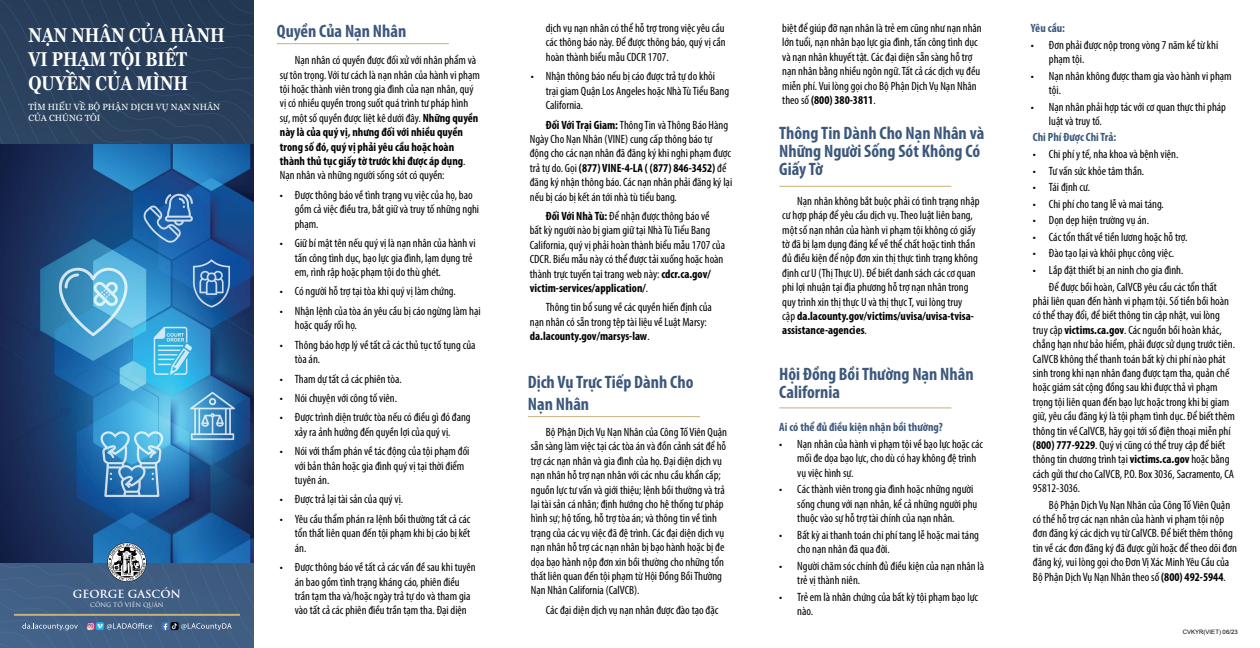
<style>
.page{position:relative;width:1260px;height:648px;background:#fff}
.page>*{position:absolute;margin:0;border:0;box-sizing:border-box;transform-origin:0 0}
.t1{font:700 20px/24px "Georgia";color:#fff;scale:.8 1}
.t2{font:700 condensed 18px/18px "Myriad Pro";color:#3c587c}
.t3{font:condensed 12px/14.4px "Myriad Pro";color:#000}
.t4{font:700 condensed 12px "Myriad Pro";color:#3c587c}
.t5{font:700 11px "Trajan";color:#fff}
.t6{font:9px/10.8px "Georgia";color:#fff}
.t7{font:6px "Arial";color:#000}
.t8{font:6px "Trajan Pro 3";color:#fff}
.s1{font-weight:700}
</style>
<div class="page">
<svg style="left:0;top:0;width:254px;height:648px;background:#2e5b88"></svg>
<hr style="left:14px;top:614px;width:226px;height:2px;background:#c6b176">
<hr style="left:277px;top:43px;width:172px;height:1px;background:#c6b176">
<hr style="left:779px;top:407px;width:172px;height:1px;background:#c6b176">
<hr style="left:528px;top:416px;width:172px;height:1px;background:#c6b176">
<hr style="left:779px;top:186px;width:172px;height:1px;background:#c6b176">
<h1 class="t1" style="left:28px;top:22px;width:247px">NẠN NHÂN CỦA HÀNH<br>VI PHẠM TỘI BIẾT<br>QUYỀN CỦA MÌNH</h1>
<p class="t6" style="left:28px;top:101px;width:193px">TÌM HIỂU VỀ BỘ PHẬN DỊCH VỤ NẠN NHÂN<br>CỦA CHÚNG TÔI</p>
<p class="t5" style="left:73px;top:588px;width:110px">GEORGE GASCÓN</p>
<p class="t8" style="left:90px;top:600px;width:75px">CÔNG TỐ VIÊN QUẬN</p>
<h2 class="t2" style="left:277px;top:21px;width:131px">Quyền Của Nạn Nhân</h2>
<p class="t3" style="left:546px;top:21px;width:181px;text-align:justify">dịch vụ nạn nhân có thể hỗ trợ trong việc yêu cầu các thông báo này. Để được thông báo, quý vị cần hoàn thành biểu mẫu CDCR 1707.</p>
<p class="t3" style="left:546px;top:69px;width:185px;text-indent:-15px">• Nhận thông báo nếu bị cáo được trả tự do khỏi trại giam Quận Los Angeles hoặc Nhà Tù Tiểu Bang<br>California.</p>
<p class="t3" style="left:530px;top:117px;width:204px;text-indent:16px"><span class="s1">Đối Với Trại Giam:</span> Thông Tin và Thông Báo Hàng Ngày Cho Nạn Nhân (VINE) cung cấp thông báo tự động cho các nạn nhân đã đăng ký khi nghi phạm được trả tự do. Gọi <span class="s1">(877) VINE-4-LA ( (877) 846-3452)</span> để đăng ký nhận thông báo. Các nạn nhân phải đăng ký lại nếu bị cáo bị kết án tới nhà tù tiểu bang.</p>
<p class="t3" style="left:530px;top:209px;width:197px;text-indent:16px"><span class="s1">Đối Với Nhà Tù:</span> Để nhận được thông báo về<br>bất kỳ người nào bị giam giữ tại Nhà Tù Tiểu Bang California, quý vị phải hoàn thành biểu mẫu 1707 của CDCR. Biểu mẫu này có thể được tải xuống hoặc hoàn thành trực tuyến tại trang web này: <span class="s1">cdcr.ca.gov/ victim-services/application/</span>.</p>
<p class="t3" style="left:530px;top:300px;width:184px;text-indent:16px">Thông tin bổ sung về các quyền hiến định của nạn nhân có sẵn trong tệp tài liệu về Luật Marsy: <span class="s1">da.lacounty.gov/marsys-law</span>.</p>
<p class="t3" style="left:280px;top:53px;width:202px;text-indent:15px">Nạn nhân có quyền được đối xử với nhân phẩm và sự tôn trọng. Với tư cách là nạn nhân của hành vi phạm tội hoặc thành viên trong gia đình của nạn nhân, quý vị có nhiều quyền trong suốt quá trình tư pháp hình sự, một số quyền được liệt kê dưới đây. <span class="s1">Những quyền này là của quý vị, nhưng đối với nhiều quyền trong số đó, quý vị phải yêu cầu hoặc hoàn thành thủ tục giấy tờ trước khi được áp dụng</span>.<br>Nạn nhân và những người sống sót có quyền:</p>
<p class="t3" style="left:295px;top:188px;width:186px;text-indent:-15px">• Được thông báo về tình trạng vụ việc của họ, bao gồm cả việc điều tra, bắt giữ và truy tố những nghi phạm.</p>
<p class="t3" style="left:295px;top:236px;width:182px;text-indent:-15px">• Giữ bí mật tên nếu quý vị là nạn nhân của hành vi tấn công tình dục, bạo lực gia đình, lạm dụng trẻ em, rình rập hoặc phạm tội do thù ghét.</p>
<p class="t3" style="left:280px;top:284px;width:177px">• Có người hỗ trợ tại tòa khi quý vị làm chứng.</p>
<p class="t3" style="left:295px;top:304px;width:187px;text-indent:-15px">• Nhận lệnh của tòa án yêu cầu bị cáo ngừng làm hại hoặc quấy rối họ.</p>
<p class="t3" style="left:295px;top:337px;width:182px;text-indent:-15px">• Thông báo hợp lý về tất cả các thủ tục tố tụng của tòa án.</p>
<p class="t3" style="left:280px;top:371px;width:124px">• Tham dự tất cả các phiên tòa.</p>
<p class="t3" style="left:280px;top:391px;width:119px">• Nói chuyện với công tố viên.</p>
<p class="t3" style="left:280px;top:410px;width:192px;text-align:center">• Được trình diện trước tòa nếu có điều gì đó đang xảy ra ảnh hưởng đến quyền lợi của quý vị.</p>
<p class="t3" style="left:295px;top:444px;width:176px;text-indent:-15px">• Nói với thẩm phán về tác động của tội phạm đối với bản thân hoặc gia đình quý vị tại thời điểm tuyên án.</p>
<p class="t3" style="left:280px;top:492px;width:125px">• Được trả lại tài sản của quý vị.</p>
<p class="t3" style="left:295px;top:512px;width:177px;text-align:justify;text-indent:-15px">• Yêu cầu thẩm phán ra lệnh bồi thường tất cả các tổn thất liên quan đến tội phạm khi bị cáo bị kết án.</p>
<p class="t3" style="left:295px;top:560px;width:182px;text-indent:-15px">• Được thông báo về tất cả các vấn đề sau khi tuyên án bao gồm tình trạng kháng cáo, phiên điều trần tạm tha và/hoặc ngày trả tự do và tham gia vào tất cả các phiên điều trần tạm tha. Đại diện</p>
<h2 class="t2" style="left:528px;top:371px;width:167px;line-height:21.6px">Dịch Vụ Trực Tiếp Dành Cho<br>Nạn Nhân</h2>
<p class="t3" style="left:531px;top:425px;width:198px;text-indent:15px">Bộ Phận Dịch Vụ Nạn Nhân của Công Tố Viên Quận sẵn sàng làm việc tại các tòa án và đồn cảnh sát để hỗ trợ các nạn nhân và gia đình của họ. Đại diện dịch vụ nạn nhân hỗ trợ nạn nhân với các nhu cầu khẩn cấp; nguồn lực tư vấn và giới thiệu; lệnh bồi thường và trả lại tài sản cá nhân; định hướng cho hệ thống tư pháp hình sự; hộ tống, hỗ trợ tòa án; và thông tin về tình trạng của các vụ việc đã đệ trình. Các đại diện dịch vụ nạn nhân hỗ trợ các nạn nhân bị bạo hành hoặc bị đe dọa bạo hành nộp đơn xin bồi thường cho những tổn thất liên quan đến tội phạm từ Hội Đồng Bồi Thường Nạn Nhân California (CalVCB).</p>
<p class="t3" style="left:546px;top:603px;width:174px">Các đại diện dịch vụ nạn nhân được đào tạo đặc</p>
<p class="t3" style="left:782px;top:21px;width:201px">biệt để giúp đỡ nạn nhân là trẻ em cũng như nạn nhân lớn tuổi, nạn nhân bạo lực gia đình, tấn công tình dục và nạn nhân khuyết tật. Các đại diện sẵn sàng hỗ trợ nạn nhân bằng nhiều ngôn ngữ. Tất cả các dịch vụ đều miễn phí. Vui lòng gọi cho Bộ Phận Dịch Vụ Nạn Nhân theo số <span class="s1">(800) 380-3811</span>.</p>
<h2 class="t2" style="left:779px;top:123px;width:206px">Thông Tin Dành Cho Nạn Nhân và<br>Những Người Sống Sót Không Có<br>Giấy Tờ</h2>
<p class="t3" style="left:782px;top:194px;width:199px;text-indent:15px">Nạn nhân không bắt buộc phải có tình trạng nhập cư hợp pháp để yêu cầu dịch vụ. Theo luật liên bang, một số nạn nhân của hành vi phạm tội không có giấy tờ đã bị lạm dụng đáng kể về thể chất hoặc tinh thần đủ điều kiện để nộp đơn xin thị thực tình trạng không định cư U (Thị Thực U). Để biết danh sách các cơ quan phi lợi nhuận tại địa phương hỗ trợ nạn nhân trong quy trình xin thị thực U và thị thực T, vui lòng truy<br>cập <span class="s1">da.lacounty.gov/victims/uvisa/uvisa-tvisa&shy;assistance-agencies</span>.</p>
<h2 class="t2" style="left:779px;top:365px;width:196px">Hội Đồng Bồi Thường Nạn Nhân<br>California</h2>
<p class="t4" style="left:779px;top:420px;width:165px">Ai có thể đủ điều kiện nhận bồi thường?</p>
<p class="t3" style="left:797px;top:437px;width:187px;text-indent:-18px">• Nạn nhân của hành vi phạm tội về bạo lực hoặc các mối đe dọa bạo lực, cho dù có hay không đệ trình vụ việc hình sự.</p>
<p class="t3" style="left:797px;top:482px;width:181px;text-indent:-18px">• Các thành viên trong gia đình hoặc những người sống chung với nạn nhân, kể cả những người phụ thuộc vào sự hỗ trợ tài chính của nạn nhân.</p>
<p class="t3" style="left:797px;top:527px;width:183px;text-indent:-18px">• Bất kỳ ai thanh toán chi phí tang lễ hoặc mai táng cho nạn nhân đã qua đời.</p>
<p class="t3" style="left:797px;top:558px;width:189px;text-indent:-18px">• Người chăm sóc chính đủ điều kiện của nạn nhân là trẻ vị thành niên.</p>
<p class="t3" style="left:797px;top:589px;width:182px;text-indent:-18px">• Trẻ em là nhân chứng của bất kỳ tội phạm bạo lực nào.</p>
<p class="t4" style="left:1031px;top:21px;width:36px">Yêu cầu:</p>
<p class="t3" style="left:1049px;top:37px;width:171px;text-indent:-18px">• Đơn phải được nộp trong vòng 7 năm kể từ khi phạm tội.</p>
<p class="t3" style="left:1049px;top:68px;width:184px;text-indent:-18px">• Nạn nhân không được tham gia vào hành vi phạm tội.</p>
<p class="t3" style="left:1049px;top:99px;width:179px;text-indent:-18px">• Nạn nhân phải hợp tác với cơ quan thực thi pháp luật và truy tố.</p>
<p class="t4" style="left:1033px;top:130px;width:85px">Chi Phí Được Chi Trả:</p>
<p class="t3" style="left:1033px;top:147px;width:147px">• Chi phí y tế, nha khoa và bệnh viện.</p>
<p class="t3" style="left:1033px;top:163px;width:113px">• Tư vấn sức khỏe tâm thần.</p>
<p class="t3" style="left:1033px;top:180px;width:59px">• Tái định cư.</p>
<p class="t3" style="left:1033px;top:196px;width:132px">• Chi phí cho tang lễ và mai táng.</p>
<p class="t3" style="left:1033px;top:213px;width:118px">• Dọn dẹp hiện trường vụ án.</p>
<p class="t3" style="left:1033px;top:230px;width:156px">• Các tổn thất về tiền lương hoặc hỗ trợ.</p>
<p class="t3" style="left:1033px;top:246px;width:143px">• Đào tạo lại và khôi phục công việc.</p>
<p class="t3" style="left:1049px;top:262px;width:169px;line-height:16.6px;text-indent:-16px">• Lắp đặt thiết bị an ninh cho gia đình.<br>Để được bồi hoàn, CalVCB yêu cầu các tổn thất</p>
<p class="t3" style="left:1033px;top:294px;width:204px">phải liên quan đến hành vi phạm tội. Số tiền bồi hoàn có thể thay đổi, để biết thông tin cập nhật, vui lòng truy cập <span class="s1">victims.ca.gov</span>. Các nguồn bồi hoàn khác, chẳng hạn như bảo hiểm, phải được sử dụng trước tiên.<br>CalVCB không thể thanh toán bất kỳ chi phí nào phát sinh trong khi nạn nhân đang được tạm tha, quản chế hoặc giám sát cộng đồng sau khi được thả vì phạm trọng tội liên quan đến bạo lực hoặc trong khi bị giam giữ, yêu cầu đăng ký là tội phạm tình dục. Để biết thêm thông tin về CalVCB, hãy gọi tới số điện thoại miễn phí <span class="s1">(800) 777-9229</span>. Quý vị cũng có thể truy cập để biết thông tin chương trình tại <span class="s1">victims.ca.gov</span> hoặc bằng cách gửi thư cho CalVCB, P.O. Box 3036, Sacramento, CA 95812-3036.</p>
<p class="t3" style="left:1033px;top:497px;width:205px;text-indent:16px">Bộ Phận Dịch Vụ Nạn Nhân của Công Tố Viên Quận có thể hỗ trợ các nạn nhân của hành vi phạm tội nộp đơn đăng ký các dịch vụ từ CalVCB. Để biết thêm thông tin về các đơn đăng ký đã được gửi hoặc để theo dõi đơn đăng ký, vui lòng gọi cho Đơn Vị Xác Minh Yêu Cầu của Bộ Phận Dịch Vụ Nạn Nhân theo số <span class="s1">(800) 492-5944</span>.</p>
<p class="t7" style="left:1183px;top:628px;width:56px">CVKYR(VIET) 06/23</p>
</div>
